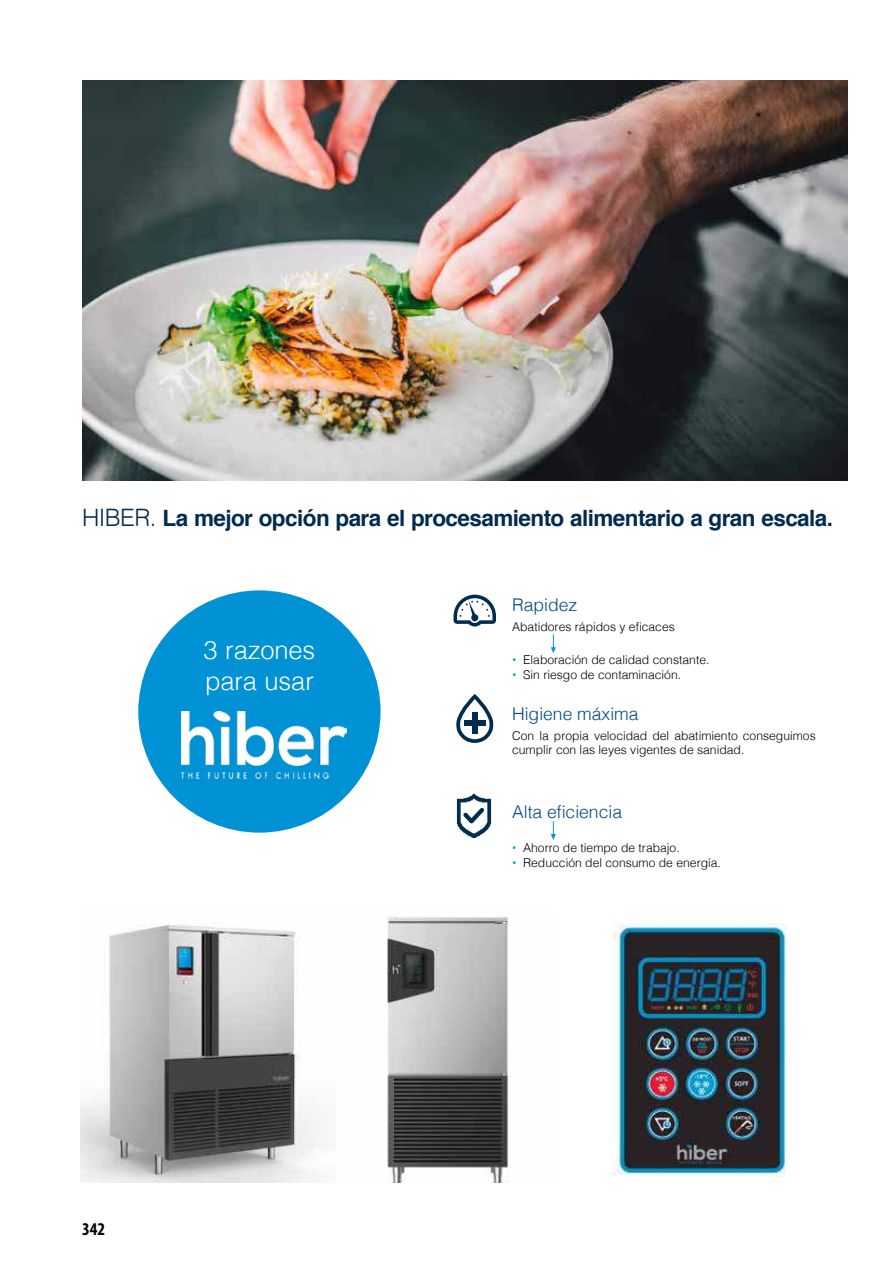
<style>
.page{position:relative;width:893px;height:1263px;background:#fff}
.page>*{position:absolute;margin:0;border:0;box-sizing:border-box;transform-origin:0 0}
.t1{font:300 25.5px/31.5px "Helvetica";letter-spacing:-.005em;color:#fff}
.t2{font:700 22.5px "Helvetica";letter-spacing:-.025em;color:#002c50}
.t3{font:700 condensed 18px "Myriad Pro";color:#000}
.t4{font:300 17.55px "Helvetica";color:#004882}
.t5{font:300 12.15px/14.5px "Helvetica";color:#000}
.s1{font-weight:300;font-size:24px}
.s2{font-family:"Helvetica Neue";font-weight:400;color:#0097d8}
</style>
<div class="page">
<img style="left:82px;top:81px;width:765px;height:399px">
<div style="left:138px;top:590px;width:243px;height:243px;background:#0092d5;border-radius:50%"></div>
<svg style="left:454px;top:595px;width:42px;height:31px"></svg>
<img style="left:456px;top:793px;width:36px;height:45px">
<svg style="left:459px;top:805px;width:29px;height:22px"></svg>
<svg style="left:456px;top:696px;width:38px;height:47px"></svg>
<div style="left:472px;top:712px;width:6px;height:21px;background:#002c50"></div>
<div style="left:464px;top:720px;width:21px;height:5px;background:#002c50"></div>
<img style="left:181px;top:711px;width:165px;height:68px">
<svg style="left:551px;top:634px;width:5px;height:19px"></svg>
<svg style="left:551px;top:821px;width:5px;height:19px"></svg>
<img style="left:613px;top:924px;width:173px;height:253px">
<img style="left:81px;top:916px;width:428px;height:266px">
<h2 class="t2" style="left:82px;top:509px;width:752px"><span class="s1">HIBER.</span> La mejor opción para el procesamiento alimentario a gran escala.</h2>
<h1 class="t1" style="left:204px;top:636px;width:113px">3 razones para usar</h1>
<h3 class="t3" style="left:82px;top:1219px;width:25px">342</h3>
<h3 class="t4" style="left:512px;top:598px;width:67px">Rapidez</h3>
<p class="t5" style="left:512px;top:618px;width:164px">Abatidores rápidos y e昀椀caces</p>
<p class="t5" style="left:512px;top:654px;width:199px"><span class="s2">•</span> Elaboración de calidad constante.</p>
<p class="t5" style="left:512px;top:668px;width:171px"><span class="s2">•</span> Sin riesgo de contaminación.</p>
<h3 class="t4" style="left:512px;top:707px;width:128px">Higiene máxima</h3>
<p class="t5" style="left:512px;top:729px;width:305px">Con la propia velocidad del abatimiento conseguimos cumplir con las leyes vigentes de sanidad.</p>
<h3 class="t4" style="left:512px;top:796px;width:111px">Alta e昀椀ciencia</h3>
<p class="t5" style="left:512px;top:842px;width:169px"><span class="s2">•</span> Ahorro de tiempo de trabajo.</p>
<p class="t5" style="left:512px;top:856px;width:210px"><span class="s2">•</span> Reducción del consumo de energía.</p>
</div>
